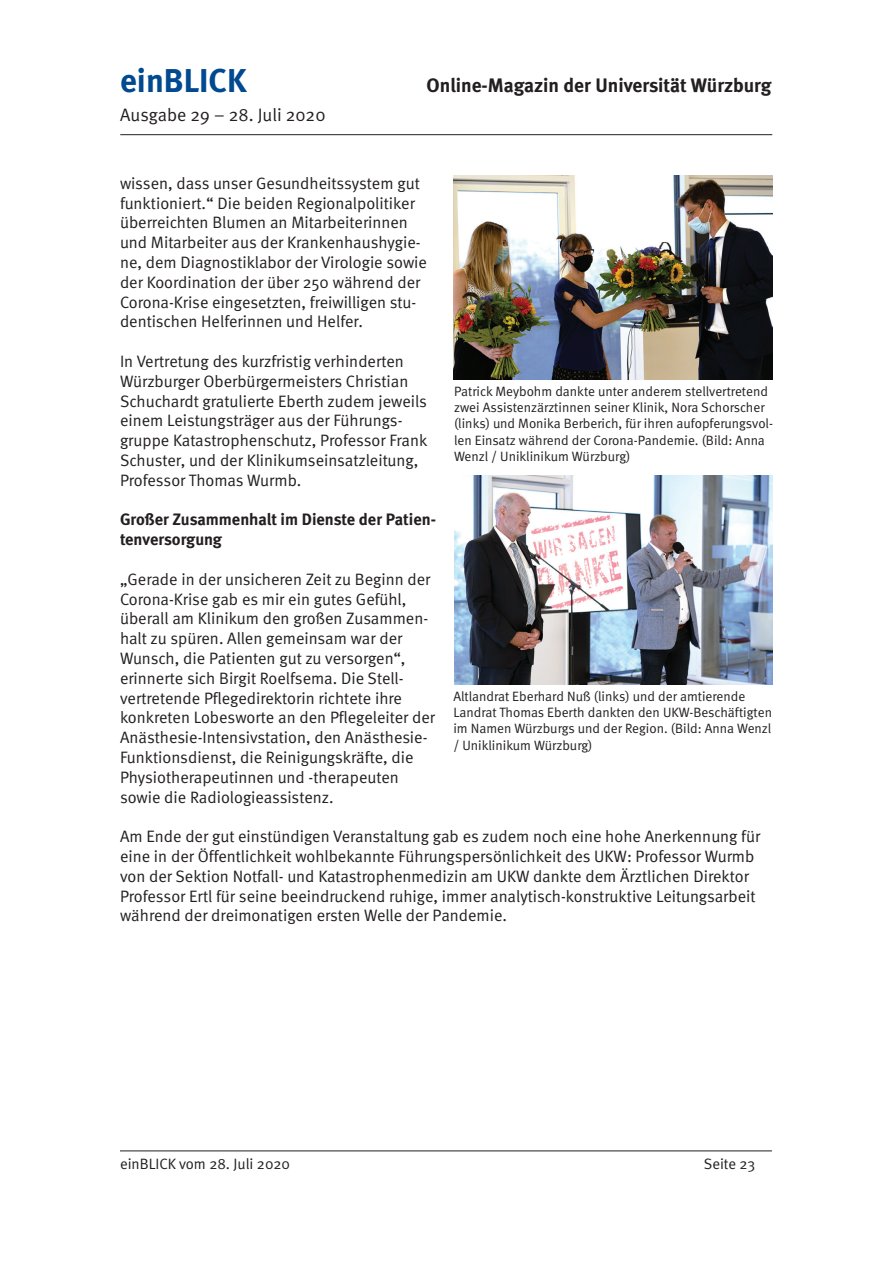
<style>
.page{position:relative;width:893px;height:1263px;background:#fff}
.page>*{position:absolute;margin:0;border:0;box-sizing:border-box;transform-origin:0 0}
.t1{font:700 33px "Meta";color:#014990}
.t2{font:700 19.5px "Meta";color:#231f20}
.t3{font:18px "Meta Normal";color:#231f20}
.t4{font:16.5px/19.8px "Meta Normal";color:#231f20}
.t5{font:700 16.5px/19.8px "Meta";color:#231f20}
.t6{font:15px "Meta Normal";color:#231f20}
.t7{font:13.5px/16.2px "Meta Normal";color:#231f20}
</style>
<div class="page">
<hr style="left:120px;top:134px;width:652px;height:1px;background:#231f20">
<hr style="left:120px;top:1150px;width:652px;height:1px;background:#231f20">
<img style="left:454px;top:176px;width:318px;height:203px">
<img style="left:454px;top:475px;width:319px;height:209px">
<h1 class="t1" style="left:120px;top:61px;width:128px">einBLICK</h1>
<p class="t2" style="left:427px;top:74px;width:346px">Online-Magazin der Universität Würzburg</p>
<p class="t3" style="left:120px;top:105px;width:207px">Ausgabe 29 – 28. Juli 2020</p>
<p class="t4" style="left:120px;top:173px;width:308px">wissen, dass unser Gesundheitssystem gut funktioniert.“ Die beiden Regionalpolitiker überreichten Blumen an Mitarbeiterinnen und Mitarbeiter aus der Krankenhaushygie&shy;ne, dem Diagnostiklabor der Virologie sowie der Koordination der über 250 während der Corona-Krise eingesetzten, freiwilligen stu&shy;dentischen Helferinnen und Helfer.</p>
<p class="t4" style="left:120px;top:351px;width:309px">In Vertretung des kurzfristig verhinderten Würzburger Oberbürgermeisters Christian Schuchardt gratulierte Eberth zudem jeweils einem Leistungsträger aus der Führungs&shy;gruppe Katastrophenschutz, Professor Frank Schuster, und der Klinikumseinsatzleitung, Professor Thomas Wurmb.</p>
<p class="t5" style="left:120px;top:509px;width:318px">Großer Zusammenhalt im Dienste der Patien&shy;tenversorgung</p>
<p class="t4" style="left:120px;top:569px;width:317px">„Gerade in der unsicheren Zeit zu Beginn der Corona-Krise gab es mir ein gutes Gefühl, überall am Klinikum den großen Zusammen&shy;halt zu spüren. Allen gemeinsam war der Wunsch, die Patienten gut zu versorgen“, erinnerte sich Birgit Roelfsema. Die Stell&shy;vertretende Pflegedirektorin richtete ihre konkreten Lobesworte an den Pflegeleiter der Anästhesie-Intensivstation, den Anästhesie-Funktionsdienst, die Reinigungskräfte, die Physiotherapeutinnen und -therapeuten sowie die Radiologieassistenz.</p>
<p class="t4" style="left:120px;top:826px;width:642px">Am Ende der gut einstündigen Veranstaltung gab es zudem noch eine hohe Anerkennung für eine in der Öffentlichkeit wohlbekannte Führungspersönlichkeit des UKW: Professor Wurmb von der Sektion Notfall- und Katastrophenmedizin am UKW dankte dem Ärztlichen Direktor Professor Ertl für seine beeindruckend ruhige, immer analytisch-konstruktive Leitungsarbeit während der dreimonatigen ersten Welle der Pandemie.</p>
<p class="t7" style="left:454px;top:383px;width:320px">Patrick Meybohm dankte unter anderem stellvertretend zwei Assistenzärztinnen seiner Klinik, Nora Schorscher (links) und Monika Berberich, für ihren aufopferungsvol&shy;len Einsatz während der Corona-Pandemie. (Bild: Anna Wenzl / Uniklinikum Würzburg)</p>
<p class="t7" style="left:453px;top:688px;width:320px">Altlandrat Eberhard Nuß (links) und der amtierende Landrat Thomas Eberth dankten den UKW-Beschäftigten im Namen Würzburgs und der Region. (Bild: Anna Wenzl / Uniklinikum Würzburg)</p>
<p class="t6" style="left:120px;top:1155px;width:172px">einBLICK vom 28. Juli 2020</p>
<p class="t6" style="left:704px;top:1155px;width:53px">Seite 23</p>
</div>
